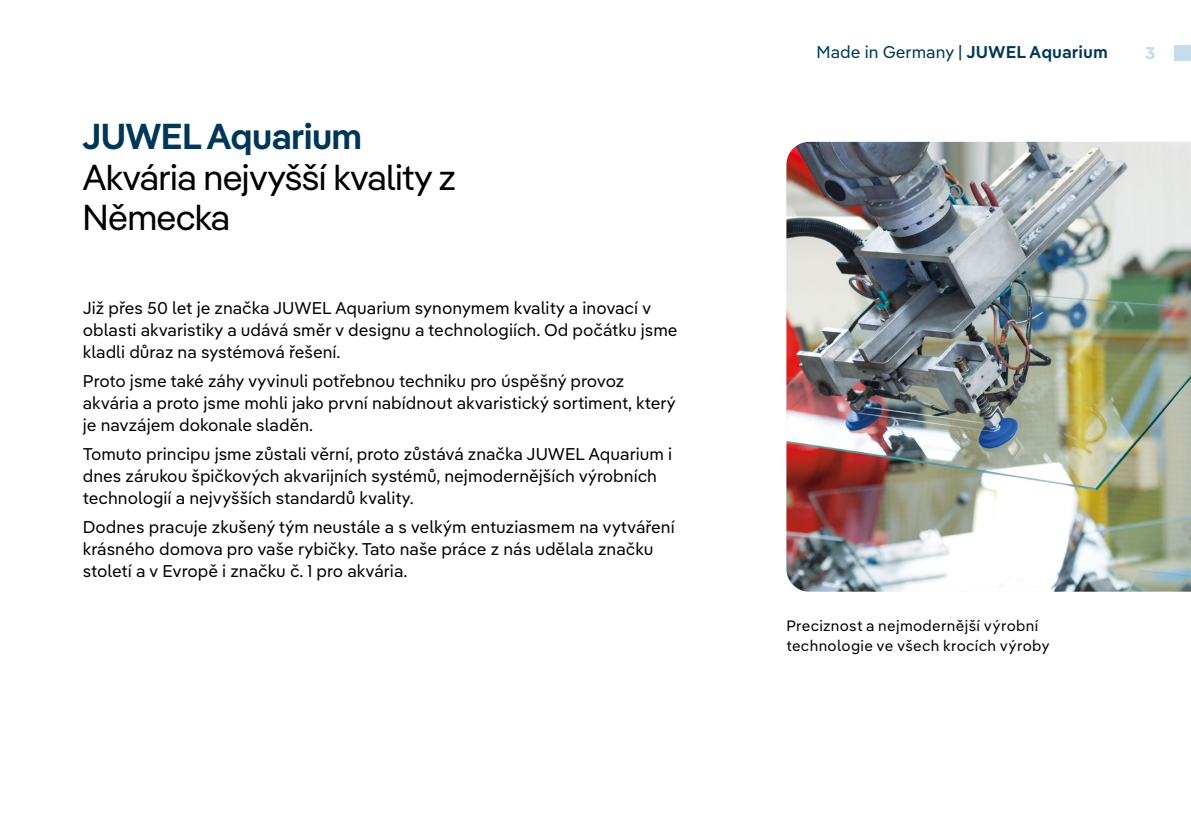
<style>
.page{position:relative;width:1191px;height:840px;background:#fff}
.page>*{position:absolute;margin:0;border:0;box-sizing:border-box;transform-origin:0 0}
.t1{font:36px/40px "Pangea";color:#000}
.t2{font:600 36px "Pangea";color:#003757}
.t3{font:17px/22px "Pangea Text";color:#000}
.t4{font:17px "Pangea Text";color:#003757}
.t5{font:700 17px "Pangea";color:#c5dcea}
.t6{font:15px/20px "Pangea Text";letter-spacing:.02em;color:#000}
.s1{font-weight:600}
</style>
<div class="page">
<div style="left:1174px;top:45px;width:17px;height:16px;background:#c5dcea"></div>
<img style="left:786px;top:142px;width:405px;height:449px">
<h1 class="t2" style="left:83px;top:110px;width:280px">JUWEL Aquarium</h1>
<h1 class="t1" style="left:83px;top:156px;width:374px">Akvária nejvyšší kvality z<br>Německa</h1>
<p class="t3" style="left:83px;top:296px;width:596px">Již přes 50 let je značka JUWEL Aquarium synonymem kvality a inovací v oblasti akvaristiky a udává směr v designu a technologiích. Od počátku jsme kladli důraz na systémová řešení.</p>
<p class="t3" style="left:83px;top:368px;width:594px">Proto jsme také záhy vyvinuli potřebnou techniku pro úspěšný provoz akvária a proto jsme mohli jako první nabídnout akvaristický sortiment, který je navzájem dokonale sladěn.</p>
<p class="t3" style="left:83px;top:441px;width:591px">Tomuto principu jsme zůstali věrní, proto zůstává značka JUWEL Aquarium i dnes zárukou špičkových akvarijních systémů, nejmodernějších výrobních technologií a nejvyšších standardů kvality.</p>
<p class="t3" style="left:83px;top:514px;width:593px">Dodnes pracuje zkušený tým neustále a s velkým entuziasmem na vytváření krásného domova pro vaše rybičky. Tato naše práce z nás udělala značku století a v Evropě i značku č. 1 pro akvária.</p>
<p class="t4" style="left:816px;top:39px;width:293px">Made in Germany | <span class="s1">JUWEL Aquarium</span></p>
<p class="t5" style="left:1145px;top:40px;width:11px">3</p>
<p class="t6" style="left:786px;top:614px;width:265px">Preciznost a nejmodernější výrobní technologie ve všech krocích výroby</p>
</div>
